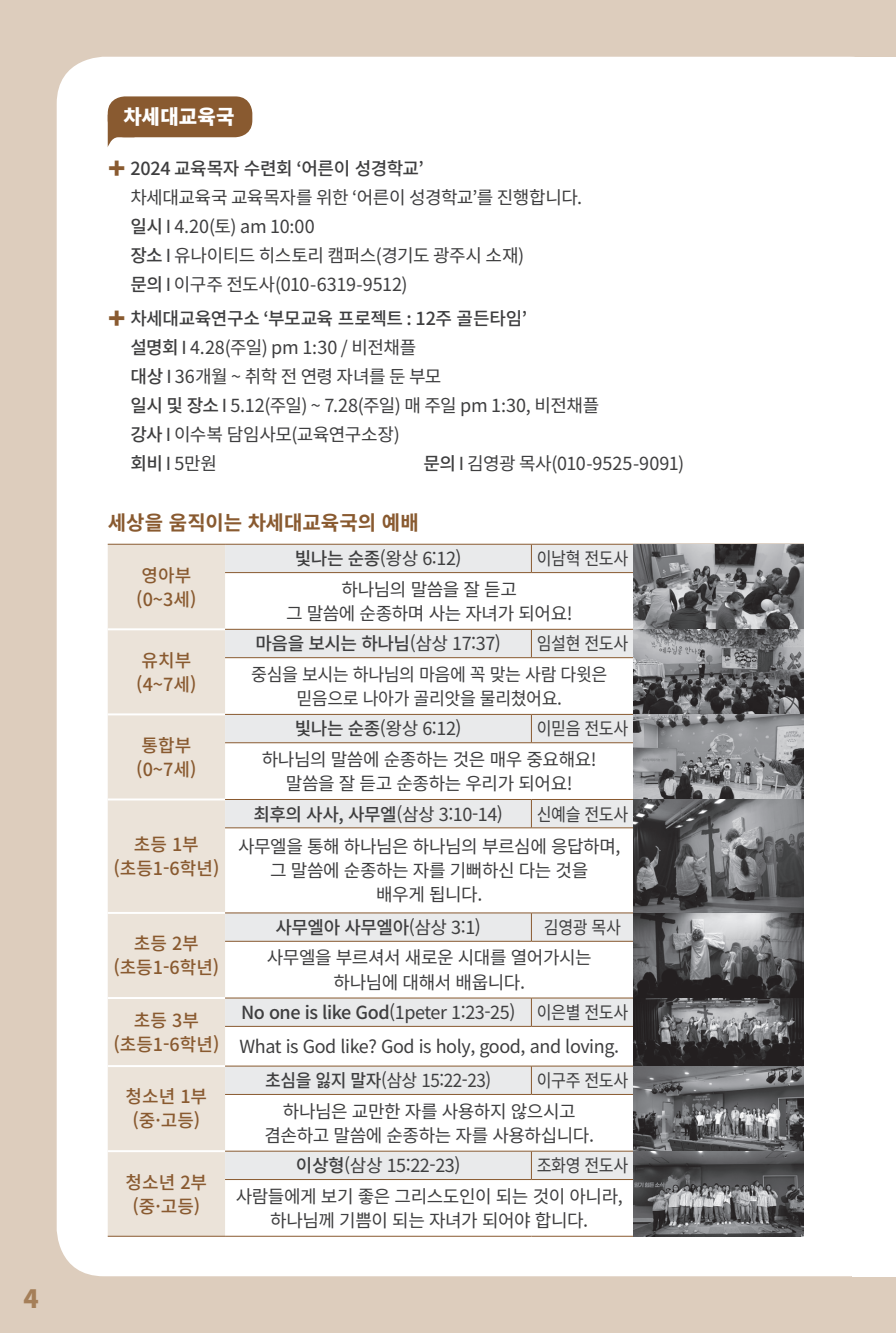
<style>
.page{position:relative;width:896px;height:1333px;background:#fff}
.page>*{position:absolute;margin:0;border:0;box-sizing:border-box;transform-origin:0 0}
.t1{font:900 25.2px "Noto Sans CJ Kkr";color:#a57f59}
.t2{font:700 20px "Noto Sans CJ Kkr";color:#895a30}
.t3{font:900 20px "Noto Sans CJ Kkr";letter-spacing:.005em;color:#fff}
.t4{font:18px/29px "Noto Sans CJ Kkr";letter-spacing:-.025em;color:#3e3e3f}
.t5{font:18px/30.6px "Noto Sans CJ Kkr";letter-spacing:-.025em;color:#3e3e3f;scale:.9 1}
.t6{font:500 18px/24px "Noto Sans CJ Kkr";color:#895a30;text-align:center}
.t7{font:500 18px "Noto Sans CJ Kkr";letter-spacing:-.025em;color:#3e3e3f}
.t8{font:18px "Noto Sans CJ Kkr";letter-spacing:-.025em;color:#3e3e3f;scale:.95 1}
.t9{font:18px "Noto Sans CJ Kkr";letter-spacing:-.025em;color:#3e3e3f;scale:.96 1}
.s1{color:#895a30}
.s2{font-weight:500}
.s3{font-weight:400}
</style>
<div class="page">
<div style="left:0;top:0;width:896px;height:1332px;background:#ddcdbd"></div>
<div style="left:57px;top:57px;width:839px;height:1219px;background:#fff;border-radius:47px"></div>
<div style="left:851px;top:57px;width:45px;height:1219px;background:#fff"></div>
<div style="left:108px;top:545px;width:117px;height:690px;background:#ebe3d9"></div>
<svg style="left:225px;top:545px;width:408px;height:634px"></svg>
<hr style="left:108px;top:628px;width:117px;height:2px;background:#fff">
<hr style="left:108px;top:713px;width:117px;height:2px;background:#fff">
<hr style="left:108px;top:798px;width:117px;height:2px;background:#fff">
<hr style="left:108px;top:911px;width:117px;height:2px;background:#fff">
<hr style="left:108px;top:996px;width:117px;height:2px;background:#fff">
<hr style="left:108px;top:1065px;width:117px;height:2px;background:#fff">
<hr style="left:108px;top:1150px;width:117px;height:2px;background:#fff">
<hr style="left:108px;top:544px;width:117px;height:1px;background:#895a30">
<hr style="left:225px;top:544px;width:306px;height:1px;background:#895a30">
<svg style="left:531px;top:545px;width:1px;height:27px"></svg>
<hr style="left:531px;top:544px;width:102px;height:1px;background:#895a30">
<svg style="left:633px;top:545px;width:1px;height:27px"></svg>
<hr style="left:633px;top:544px;width:171px;height:1px;background:#895a30">
<hr style="left:225px;top:572px;width:306px;height:1px;background:#895a30">
<hr style="left:531px;top:572px;width:103px;height:1px;background:#895a30">
<hr style="left:633px;top:573px;width:1px;height:56px;background:#895a30">
<hr style="left:225px;top:629px;width:306px;height:1px;background:#895a30">
<svg style="left:531px;top:630px;width:1px;height:27px"></svg>
<hr style="left:531px;top:629px;width:102px;height:1px;background:#895a30">
<svg style="left:633px;top:630px;width:1px;height:27px"></svg>
<hr style="left:633px;top:658px;width:1px;height:56px;background:#895a30">
<hr style="left:633px;top:629px;width:171px;height:1px;background:#895a30">
<hr style="left:225px;top:657px;width:306px;height:1px;background:#895a30">
<hr style="left:225px;top:714px;width:306px;height:1px;background:#895a30">
<svg style="left:531px;top:715px;width:1px;height:27px"></svg>
<hr style="left:531px;top:657px;width:103px;height:1px;background:#895a30">
<hr style="left:531px;top:714px;width:102px;height:1px;background:#895a30">
<svg style="left:633px;top:715px;width:1px;height:27px"></svg>
<hr style="left:633px;top:714px;width:171px;height:1px;background:#895a30">
<hr style="left:225px;top:742px;width:306px;height:1px;background:#895a30">
<hr style="left:531px;top:742px;width:103px;height:1px;background:#895a30">
<hr style="left:633px;top:743px;width:1px;height:56px;background:#895a30">
<hr style="left:225px;top:799px;width:306px;height:1px;background:#895a30">
<svg style="left:531px;top:800px;width:1px;height:27px"></svg>
<hr style="left:531px;top:799px;width:102px;height:1px;background:#895a30">
<svg style="left:633px;top:800px;width:1px;height:27px"></svg>
<hr style="left:633px;top:799px;width:171px;height:1px;background:#895a30">
<hr style="left:225px;top:827px;width:306px;height:1px;background:#895a30">
<hr style="left:531px;top:827px;width:103px;height:1px;background:#895a30">
<hr style="left:633px;top:828px;width:1px;height:84px;background:#895a30">
<hr style="left:225px;top:912px;width:306px;height:1px;background:#895a30">
<svg style="left:531px;top:913px;width:1px;height:27px"></svg>
<hr style="left:531px;top:912px;width:102px;height:1px;background:#895a30">
<svg style="left:633px;top:913px;width:1px;height:27px"></svg>
<hr style="left:633px;top:912px;width:171px;height:1px;background:#895a30">
<hr style="left:225px;top:940px;width:306px;height:1px;background:#895a30">
<hr style="left:531px;top:940px;width:103px;height:1px;background:#895a30">
<hr style="left:633px;top:941px;width:1px;height:56px;background:#895a30">
<hr style="left:225px;top:997px;width:306px;height:1px;background:#895a30">
<svg style="left:531px;top:998px;width:1px;height:27px"></svg>
<hr style="left:531px;top:997px;width:102px;height:1px;background:#895a30">
<svg style="left:633px;top:998px;width:1px;height:27px"></svg>
<hr style="left:633px;top:997px;width:171px;height:1px;background:#895a30">
<hr style="left:225px;top:1025px;width:306px;height:1px;background:#895a30">
<hr style="left:531px;top:1025px;width:103px;height:1px;background:#895a30">
<hr style="left:633px;top:1026px;width:1px;height:39px;background:#895a30">
<hr style="left:225px;top:1065px;width:306px;height:1px;background:#895a30">
<svg style="left:531px;top:1066px;width:1px;height:28px"></svg>
<hr style="left:531px;top:1065px;width:102px;height:1px;background:#895a30">
<svg style="left:633px;top:1066px;width:1px;height:28px"></svg>
<hr style="left:633px;top:1065px;width:171px;height:1px;background:#895a30">
<hr style="left:225px;top:1094px;width:306px;height:1px;background:#895a30">
<hr style="left:531px;top:1094px;width:103px;height:1px;background:#895a30">
<hr style="left:633px;top:1094px;width:1px;height:56px;background:#895a30">
<hr style="left:225px;top:1150px;width:306px;height:1px;background:#895a30">
<hr style="left:225px;top:1179px;width:306px;height:1px;background:#895a30">
<svg style="left:531px;top:1151px;width:1px;height:28px"></svg>
<hr style="left:531px;top:1150px;width:102px;height:1px;background:#895a30">
<hr style="left:531px;top:1179px;width:103px;height:1px;background:#895a30">
<svg style="left:633px;top:1151px;width:1px;height:28px"></svg>
<hr style="left:633px;top:1179px;width:1px;height:56px;background:#895a30">
<hr style="left:633px;top:1150px;width:171px;height:1px;background:#895a30">
<hr style="left:225px;top:1235px;width:306px;height:1px;background:#895a30">
<hr style="left:531px;top:1235px;width:102px;height:1px;background:#895a30">
<hr style="left:633px;top:1235px;width:171px;height:1px;background:#895a30">
<hr style="left:108px;top:1235px;width:117px;height:1px;background:#895a30">
<img style="left:634px;top:544px;width:170px;height:691px">
<div style="left:108px;top:96px;width:144px;height:41px;background:#895a30;border-radius:17px"></div>
<svg style="left:108px;top:124px;width:27px;height:22px"></svg>
<h1 class="t1" style="left:23px;top:1284px;width:17px">4</h1>
<p class="t3" style="left:123px;top:106px;width:113px">차세대교육국</p>
<p class="t4" style="left:130px;top:154px;width:453px;text-indent:-23px"><span class="s1">✚</span> <span class="s2">2024 교육목자 수련회 ‘어른이 성경학교’<br></span>차세대교육국 교육목자를 위한 ‘어른이 성경학교’를 진행합니다. <span class="s2">일시</span>Ⅰ4.20(토) am 10:00<br><span class="s2">장소</span>Ⅰ유나이티드 히스토리 캠퍼스(경기도 광주시 소재) <span class="s2">문의</span>Ⅰ이구주 전도사(010-6319-9512)</p>
<p class="t4" style="left:130px;top:305px;width:470px;text-indent:-23px"><span class="s1">✚</span> <span class="s2">차세대교육연구소 ‘부모교육 프로젝트 : 12주 골든타임’ 설명회</span>Ⅰ4.28(주일) pm 1:30 / 비전채플<br><span class="s2">대상</span>Ⅰ36개월 ~ 취학 전 연령 자녀를 둔 부모<br><span class="s2">일시 및 장소</span>Ⅰ5.12(주일) ~ 7.28(주일) 매 주일 pm 1:30, 비전채플 <span class="s2">강사</span>Ⅰ이수복 담임사모(교육연구소장)<br><span class="s2">회비</span>Ⅰ5만원</p>
<p class="t4" style="left:424px;top:450px;width:262px"><span class="s2">문의</span>Ⅰ김영광 목사(010-9525-9091)</p>
<p class="t2" style="left:108px;top:511px;width:313px">세상을 움직이는 차세대교육국의 예배</p>
<p class="t6" style="left:136px;top:563px;width:62px;text-align:left">영아부 (0~3세)</p>
<p class="t4" style="left:295px;top:544px;width:168px"><span class="s2">빛나는 순종</span>(왕상 6:12)</p>
<p class="t5" style="left:537px;top:543px;width:103px">이남혁 전도사</p>
<p class="t4" style="left:286px;top:577px;width:288px;line-height:24px;text-align:center">하나님의 말씀을 잘 듣고<br>그 말씀에 순종하며 사는 자녀가 되어요!</p>
<p class="t6" style="left:136px;top:648px;width:62px;text-align:left">유치부 (4~7세)</p>
<p class="t6" style="left:136px;top:733px;width:62px;text-align:left">통합부 (0~7세)</p>
<p class="t6" style="left:113px;top:832px;width:108px">초등 1부 (초등1-6학년)</p>
<p class="t6" style="left:113px;top:932px;width:108px">초등 2부 (초등1-6학년)</p>
<p class="t7" style="left:255px;top:633px;width:247px">마음을 보시는 하나님<span class="s3">(삼상 17:37)</span></p>
<p class="t5" style="left:251px;top:628px;width:420px;text-indent:285px">임설현 전도사 중심을 보시는 하나님의 마음에 꼭 맞는 사람 다윗은</p>
<p class="t9" style="left:296px;top:688px;width:278px">믿음으로 나아가 골리앗을 물리쳤어요.</p>
<p class="t4" style="left:295px;top:714px;width:168px"><span class="s2">빛나는 순종</span>(왕상 6:12)</p>
<p class="t5" style="left:262px;top:714px;width:409px;text-indent:275px">이믿음 전도사 하나님의 말씀에 순종하는 것은 매우 중요해요!</p>
<p class="t4" style="left:286px;top:769px;width:288px">말씀을 잘 듣고 순종하는 우리가 되어요!</p>
<p class="t4" style="left:253px;top:799px;width:251px"><span class="s2">최후의 사사, 사무엘</span>(삼상 3:10-14)</p>
<p class="t5" style="left:238px;top:798px;width:435px;line-height:32.6px;text-indent:299px">신예슬 전도사 사무엘을 통해 하나님은 하나님의 부르심에 응답하며,</p>
<p class="t4" style="left:270px;top:859px;width:319px;line-height:24px;text-align:center">그 말씀에 순종하는 자를 기뻐하신 다는 것을 배우게 됩니다.</p>
<p class="t7" style="left:275px;top:917px;width:207px">사무엘아 사무엘아<span class="s3">(삼상 3:1)</span></p>
<p class="t5" style="left:267px;top:912px;width:395px;text-indent:277px">김영광 목사 사무엘을 부르셔서 새로운 시대를 열어가시는</p>
<p class="t4" style="left:333px;top:967px;width:193px">하나님에 대해서 배웁니다.</p>
<p class="t6" style="left:113px;top:1008px;width:108px">초등 3부 (초등1-6학년)</p>
<p class="t4" style="left:239px;top:995px;width:390px;line-height:34px"><span class="s2">No one is like God</span>(1peter 1:23-25) 이은별 전도사<br>What is God like? God is holy, good, and loving.</p>
<p class="t6" style="left:126px;top:1085px;width:83px">청소년 1부 (중·고등)</p>
<p class="t8" style="left:265px;top:1070px;width:240px"><span class="s2">초심을 잃지 말자</span>(삼상 15:22-23)</p>
<p class="t5" style="left:283px;top:1065px;width:385px;text-indent:254px">이구주 전도사 하나님은 교만한 자를 사용하지 않으시고</p>
<p class="t4" style="left:264px;top:1120px;width:331px">겸손하고 말씀에 순종하는 자를 사용하십니다.</p>
<p class="t6" style="left:126px;top:1170px;width:83px">청소년 2부 (중·고등)</p>
<p class="t4" style="left:296px;top:1151px;width:166px"><span class="s2">이상형</span>(삼상 15:22-23)</p>
<p class="t5" style="left:236px;top:1150px;width:437px;text-indent:301px">조화영 전도사 사람들에게 보기 좋은 그리스도인이 되는 것이 아니라,</p>
<p class="t4" style="left:270px;top:1205px;width:319px">하나님께 기쁨이 되는 자녀가 되어야 합니다.</p>
</div>
